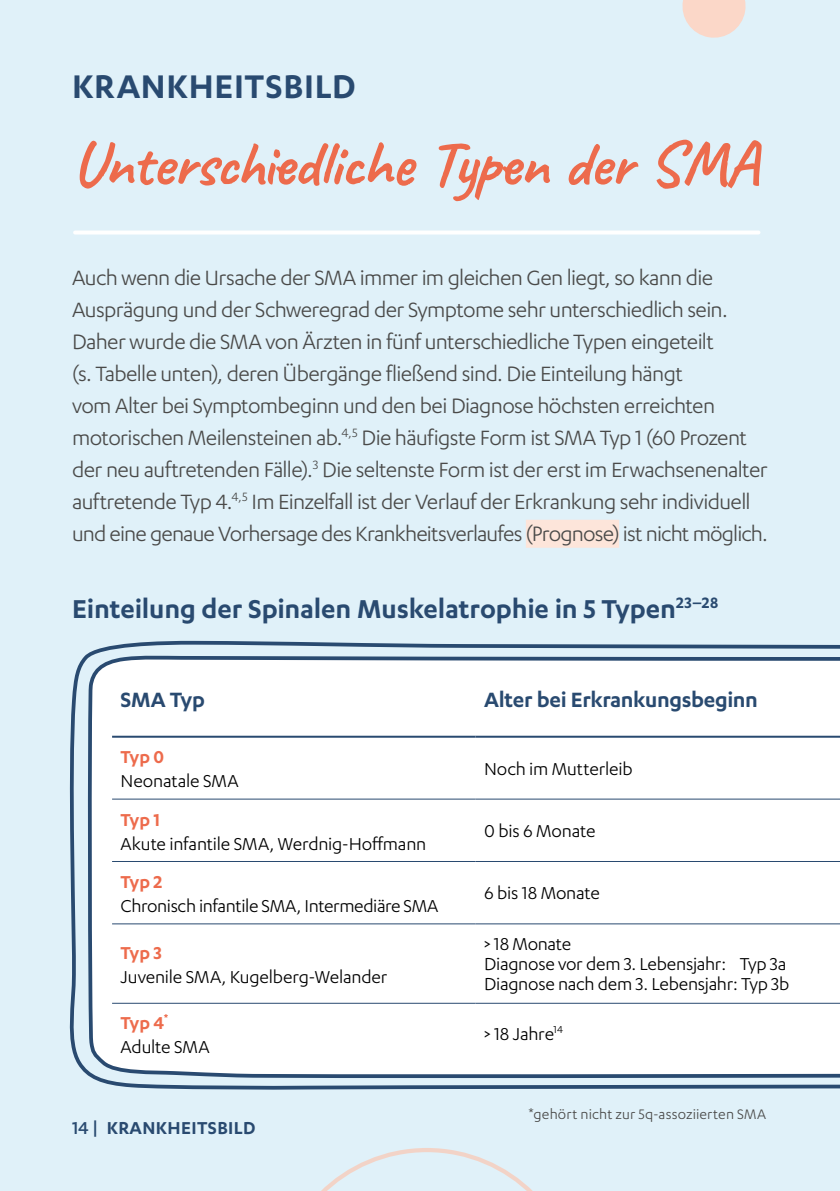
<style>
.page{position:relative;width:840px;height:1191px;background:#fff}
.page>*{position:absolute;margin:0;border:0;box-sizing:border-box;transform-origin:0 0}
.t1{font:700 64px "Caveat";letter-spacing:-.015em;color:#ed6b4c}
.t2{font:600 38px "Karbon";letter-spacing:.02em;color:#294a70}
.t3{font:600 30px "Karbon";letter-spacing:-.005em;color:#294a70}
.t4{font:24px/32px "Karbon";letter-spacing:-.025em;color:#4a4a49}
.t5{font:600 24px "Karbon";letter-spacing:-.015em;color:#294a70}
.t6{font:20px/20px "Karbon";letter-spacing:-.01em;color:#000}
.t7{font:600 20px "Karbon";letter-spacing:.02em;color:#294a70}
.t8{font:600 20px "Karbon";letter-spacing:-.04em;color:#ed6b4c}
.t9{font:16px "Karbon";letter-spacing:.01em;color:#4a4a49}
.s1{font-weight:600;color:#ed6b4c}
.s2{font-weight:500}
</style>
<div class="page">
<div style="left:0;top:0;width:839px;height:1191px;background:#e0f1f9"></div>
<div style="left:525px;top:520px;width:93px;height:28px;background:#fde5da"></div>
<svg style="left:75px;top:230px;width:683px;height:4px;fill:#fff"></svg>
<svg style="left:69px;top:640px;width:770px;height:450px;background:#f2f4f7"></svg>
<hr style="left:112px;top:735px;width:363px;height:2px;background:#294a70">
<hr style="left:475px;top:735px;width:364px;height:2px;background:#294a70">
<hr style="left:112px;top:798px;width:363px;height:1px;background:#294a70">
<hr style="left:475px;top:798px;width:364px;height:1px;background:#294a70">
<hr style="left:112px;top:1002px;width:363px;height:1px;background:#294a70">
<hr style="left:475px;top:1002px;width:364px;height:1px;background:#294a70">
<hr style="left:112px;top:923px;width:363px;height:1px;background:#294a70">
<hr style="left:475px;top:923px;width:364px;height:1px;background:#294a70">
<hr style="left:112px;top:861px;width:363px;height:1px;background:#294a70">
<hr style="left:475px;top:861px;width:364px;height:1px;background:#294a70">
<svg style="left:682px;top:0;width:64px;height:38px"></svg>
<svg style="left:321px;top:1148px;width:212px;height:43px"></svg>
<h2 class="t2" style="left:72px;top:65px;width:285px">KRANKHEITSBILD</h2>
<h1 class="t1" style="left:72px;top:122px;width:687px">Unterschiedliche Typen der SMA</h1>
<p class="t4" style="left:72px;top:261px;width:697px">Auch wenn die Ursache der SMA immer im gleichen Gen liegt, so kann die Ausprägung und der Schweregrad der Symptome sehr unterschiedlich sein.<br>Daher wurde die SMA von Ärzten in fünf unterschiedliche Typen eingeteilt<br>(s. Tabelle unten), deren Übergänge fließend sind. Die Einteilung hängt<br>vom Alter bei Symptombeginn und den bei Diagnose höchsten erreichten motorischen Meilensteinen ab.<sup>4,5</sup> Die häufigste Form ist SMA Typ 1 (60 Prozent der neu auftretenden Fälle).<sup>3</sup> Die seltenste Form ist der erst im Erwachsenenalter auftretende Typ 4.<sup>4,5</sup> Im Einzelfall ist der Verlauf der Erkrankung sehr individuell und eine genaue Vorhersage des Krankheitsverlaufes (Prognose) ist nicht möglich.</p>
<p class="t3" style="left:72px;top:592px;width:647px">Einteilung der Spinalen Muskelatrophie in 5 Typen<sup>23–28</sup></p>
<p class="t5" style="left:120px;top:686px;width:86px">SMA Typ</p>
<p class="t5" style="left:484px;top:686px;width:275px">Alter bei Erkrankungsbeginn</p>
<p class="t8" style="left:120px;top:745px;width:45px">Typ 0</p>
<p class="t6" style="left:120px;top:770px;width:119px">Neonatale SMA</p>
<p class="t6" style="left:484px;top:758px;width:150px">Noch im Mutterleib</p>
<p class="t8" style="left:120px;top:808px;width:41px">Typ 1</p>
<p class="t6" style="left:120px;top:833px;width:307px">Akute infantile SMA, Werdnig-Hoffmann</p>
<p class="t8" style="left:120px;top:870px;width:43px">Typ 2</p>
<p class="t6" style="left:120px;top:895px;width:319px">Chronisch infantile SMA, Intermediäre SMA</p>
<p class="t8" style="left:120px;top:941px;width:43px">Typ 3</p>
<p class="t6" style="left:120px;top:966px;width:268px">Juvenile SMA, Kugelberg-Welander</p>
<p class="t6" style="left:120px;top:1010px;width:90px;line-height:24px"><span class="s1">Typ 4</span><sup>*<br></sup>Adulte SMA</p>
<p class="t7" style="left:72px;top:1116px;width:185px"><span class="s2">14 |</span> KRANKHEITSBILD</p>
<p class="t6" style="left:484px;top:820px;width:113px">0 bis 6 Monate</p>
<p class="t6" style="left:484px;top:883px;width:117px">6 bis 18 Monate</p>
<p class="t6" style="left:484px;top:933px;width:306px">&gt; 18 Monate<br>Diagnose vor dem 3. Lebensjahr: Typ 3a<br>Diagnose nach dem 3. Lebensjahr: Typ 3b</p>
<p class="t6" style="left:484px;top:1023px;width:80px">&gt; 18 Jahre<sup>14</sup></p>
<p class="t9" style="left:528px;top:1105px;width:239px">*gehört nicht zur 5q-assoziierten SMA</p>
</div>
